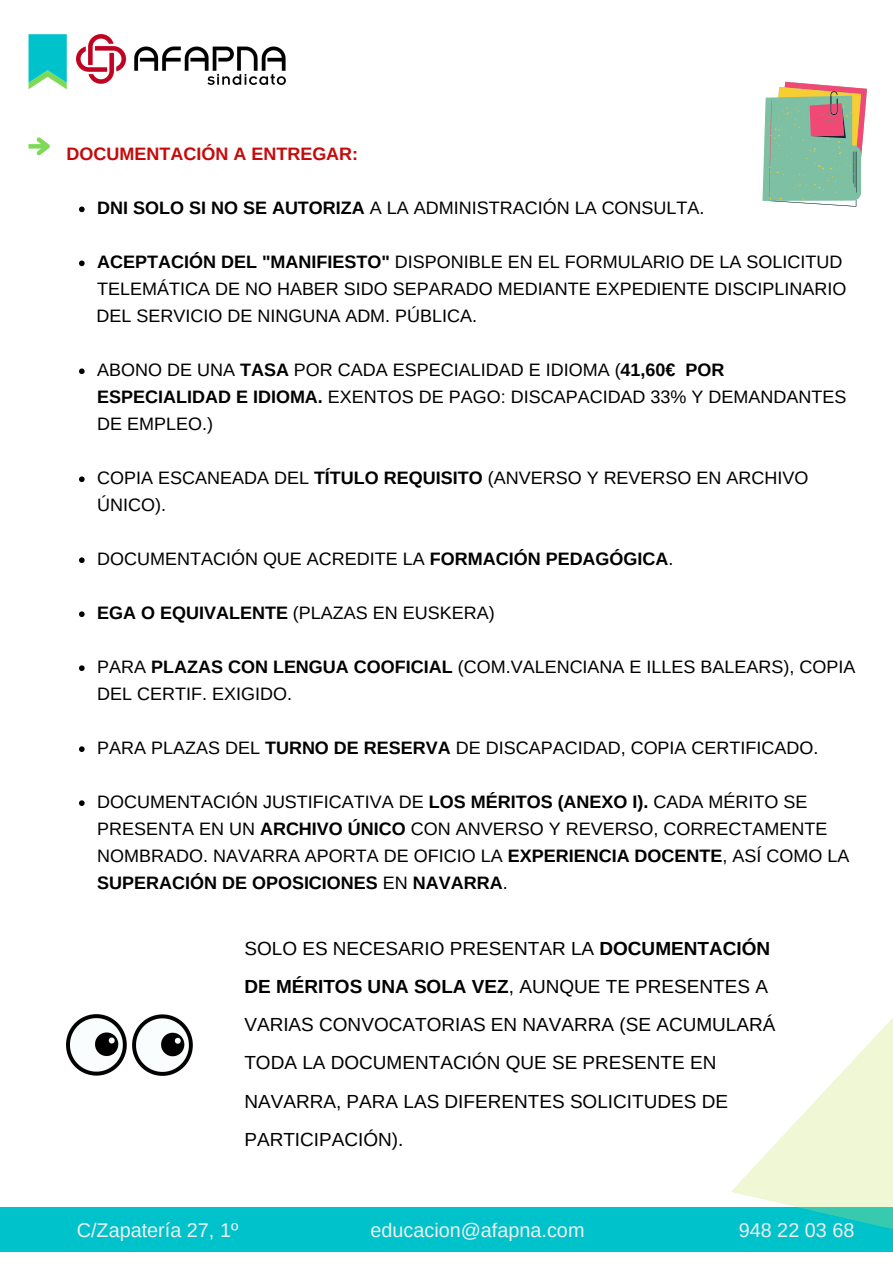
<style>
.page{position:relative;width:893px;height:1264px;background:#fff}
.page>*{position:absolute;margin:0;border:0;box-sizing:border-box;transform-origin:0 0}
.t1{font:19.8px "Arimo";color:#eee}
.t2{font:18.9px/38.2px "Arimo";color:#000}
.t3{font:18px/27px "Arimo";color:#000}
.t4{font:700 18px "Arimo";color:#c60a0a}
.s1{font-weight:700}
</style>
<div class="page">
<div style="left:0;top:1207px;width:892px;height:45px;background:#00c2cb"></div>
<svg style="left:731px;top:1019px;width:161px;height:210px;fill:#f0f7d4"></svg>
<img style="left:77px;top:34px;width:209px;height:51px">
<svg style="left:29px;top:34px;width:38px;height:55px;background:#2dccc3"></svg>
<div style="left:29px;top:144px;width:19px;height:5px;background:#7ed957"></div>
<svg style="left:33px;top:137px;width:17px;height:19px"></svg>
<img style="left:67px;top:1014px;width:125px;height:61px">
<svg style="left:79px;top:206px;width:6px;height:6px"></svg>
<svg style="left:79px;top:260px;width:6px;height:6px"></svg>
<svg style="left:79px;top:368px;width:6px;height:6px"></svg>
<svg style="left:79px;top:476px;width:6px;height:6px"></svg>
<svg style="left:79px;top:557px;width:6px;height:6px"></svg>
<svg style="left:79px;top:611px;width:6px;height:6px"></svg>
<svg style="left:79px;top:665px;width:6px;height:6px"></svg>
<svg style="left:79px;top:746px;width:6px;height:6px"></svg>
<svg style="left:79px;top:800px;width:6px;height:6px"></svg>
<svg style="left:762px;top:82px;width:104px;height:125px;background:#a5b69f"></svg>
<p class="t4" style="left:67px;top:144px;width:293px">DOCUMENTACIÓN A ENTREGAR:</p>
<p class="t3" style="left:97px;top:195px;width:608px"><span class="s1">DNI SOLO SI NO SE AUTORIZA</span> A LA ADMINISTRACIÓN LA CONSULTA.</p>
<p class="t3" style="left:97px;top:249px;width:750px"><span class="s1">ACEPTACIÓN DEL "MANIFIESTO"</span> DISPONIBLE EN EL FORMULARIO DE LA SOLICITUD<br>TELEMÁTICA DE NO HABER SIDO SEPARADO MEDIANTE EXPEDIENTE DISCIPLINARIO</p>
<p class="t3" style="left:97px;top:302px;width:382px">DEL SERVICIO DE NINGUNA ADM. PÚBLICA.</p>
<p class="t3" style="left:97px;top:356px;width:750px">ABONO DE UNA <span class="s1">TASA</span> POR CADA ESPECIALIDAD E IDIOMA (<span class="s1">41,60€ POR<br>ESPECIALIDAD E IDIOMA.</span> EXENTOS DE PAGO: DISCAPACIDAD 33% Y DEMANDANTES<br>DE EMPLEO.)</p>
<p class="t3" style="left:97px;top:464px;width:712px">COPIA ESCANEADA DEL <span class="s1">TÍTULO REQUISITO</span> (ANVERSO Y REVERSO EN ARCHIVO<br>ÚNICO).</p>
<p class="t3" style="left:97px;top:545px;width:577px">DOCUMENTACIÓN QUE ACREDITE LA <span class="s1">FORMACIÓN PEDAGÓGICA</span>.</p>
<p class="t3" style="left:97px;top:599px;width:399px"><span class="s1">EGA O EQUIVALENTE</span> (PLAZAS EN EUSKERA)</p>
<p class="t3" style="left:97px;top:653px;width:759px">PARA <span class="s1">PLAZAS CON LENGUA COOFICIAL</span> (COM.VALENCIANA E ILLES BALEARS), COPIA<br>DEL CERTIF. EXIGIDO.</p>
<p class="t3" style="left:97px;top:734px;width:722px">PARA PLAZAS DEL <span class="s1">TURNO DE RESERVA</span> DE DISCAPACIDAD, COPIA CERTIFICADO.</p>
<p class="t3" style="left:97px;top:788px;width:753px">DOCUMENTACIÓN JUSTIFICATIVA DE <span class="s1">LOS MÉRITOS (ANEXO I).</span> CADA MÉRITO SE PRESENTA EN UN <span class="s1">ARCHIVO ÚNICO</span> CON ANVERSO Y REVERSO, CORRECTAMENTE NOMBRADO. NAVARRA APORTA DE OFICIO LA <span class="s1">EXPERIENCIA DOCENTE</span>, ASÍ COMO LA <span class="s1">SUPERACIÓN DE OPOSICIONES</span> EN <span class="s1">NAVARRA</span>.</p>
<p class="t2" style="left:244px;top:929px;width:532px">SOLO ES NECESARIO PRESENTAR LA <span class="s1">DOCUMENTACIÓN DE MÉRITOS UNA SOLA VEZ</span>, AUNQUE TE PRESENTES A VARIAS CONVOCATORIAS EN NAVARRA (SE ACUMULARÁ TODA LA DOCUMENTACIÓN QUE SE PRESENTE EN NAVARRA, PARA LAS DIFERENTES SOLICITUDES DE PARTICIPACIÓN).</p>
<p class="t1" style="left:77px;top:1218px;width:163px">C/Zapatería 27, 1º</p>
<p class="t1" style="left:370px;top:1218px;width:215px">educacion@afapna.com</p>
<p class="t1" style="left:738px;top:1218px;width:117px">948 22 03 68</p>
</div>
